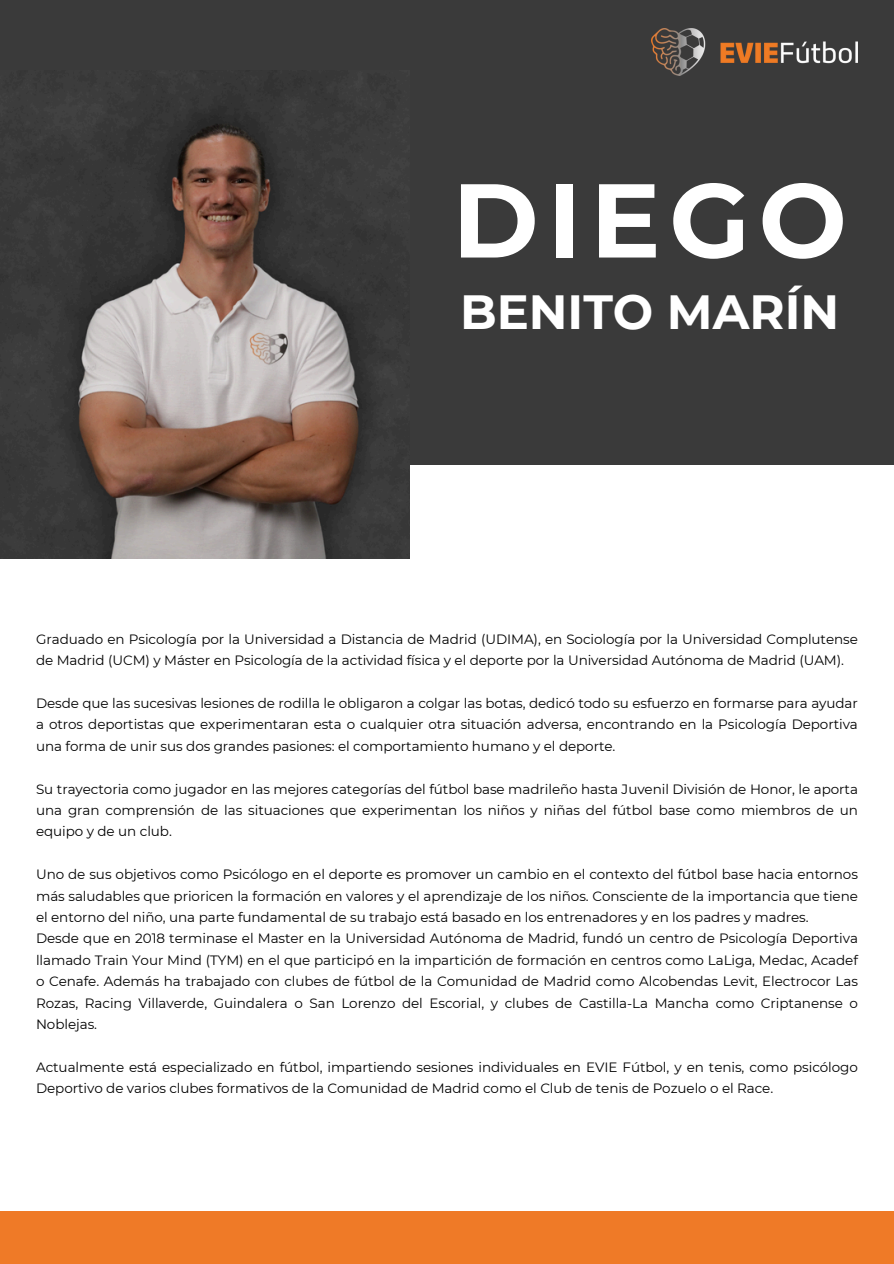
<style>
.page{position:relative;width:894px;height:1264px;background:#fff}
.page>*{position:absolute;margin:0;border:0;box-sizing:border-box;transform-origin:0 0}
.t1{font:700 104.7px "Montserrat";letter-spacing:.08em;color:#fff}
.t2{font:700 47.85px "Montserrat";color:#fff}
.t3{font:13.5px/21.5px "Montserrat";letter-spacing:-.005em;color:#000;text-align:justify}
</style>
<div class="page">
<div style="left:0;top:0;width:893px;height:464px;background:#3a3a3a"></div>
<img style="left:0;top:78px;width:410px;height:480px">
<div style="left:0;top:1211px;width:893px;height:52px;background:#ef7a27"></div>
<img style="left:651px;top:28px;width:206px;height:48px">
<p class="t1" style="left:452px;top:156px;width:396px">DIEGO</p>
<h1 class="t2" style="left:460px;top:282px;width:380px">BENITO MARÍN</h1>
<h2 class="t3" style="left:36px;top:628px;width:823px">Graduado en Psicología por la Universidad a Distancia de Madrid (UDIMA), en Sociología por la Universidad Complutense de Madrid (UCM) y Máster en Psicología de la actividad física y el deporte por la Universidad Autónoma de Madrid (UAM).</h2>
<p class="t3" style="left:36px;top:692px;width:823px">Desde que las sucesivas lesiones de rodilla le obligaron a colgar las botas, dedicó todo su esfuerzo en formarse para ayudar a otros deportistas que experimentaran esta o cualquier otra situación adversa, encontrando en la Psicología Deportiva una forma de unir sus dos grandes pasiones: el comportamiento humano y el deporte.</p>
<p class="t3" style="left:36px;top:778px;width:823px">Su trayectoria como jugador en las mejores categorías del fútbol base madrileño hasta Juvenil División de Honor, le aporta una gran comprensión de las situaciones que experimentan los niños y niñas del fútbol base como miembros de un equipo y de un club.</p>
<p class="t3" style="left:36px;top:863px;width:823px">Uno de sus objetivos como Psicólogo en el deporte es promover un cambio en el contexto del fútbol base hacia entornos más saludables que prioricen la formación en valores y el aprendizaje de los niños. Consciente de la importancia que tiene el entorno del niño, una parte fundamental de su trabajo está basado en los entrenadores y en los padres y madres.</p>
<p class="t3" style="left:36px;top:927px;width:823px">Desde que en 2018 terminase el Master en la Universidad Autónoma de Madrid, fundó un centro de Psicología Deportiva llamado Train Your Mind (TYM) en el que participó en la impartición de formación en centros como LaLiga, Medac, Acadef o Cenafe. Además ha trabajado con clubes de fútbol de la Comunidad de Madrid como Alcobendas Levit, Electrocor Las Rozas, Racing Villaverde, Guindalera o San Lorenzo del Escorial, y clubes de Castilla-La Mancha como Criptanense o Noblejas.</p>
<p class="t3" style="left:36px;top:1056px;width:823px">Actualmente está especializado en fútbol, impartiendo sesiones individuales en EVIE Fútbol, y en tenis, como psicólogo<br>Deportivo de varios clubes formativos de la Comunidad de Madrid como el Club de tenis de Pozuelo o el Race.</p>
</div>
